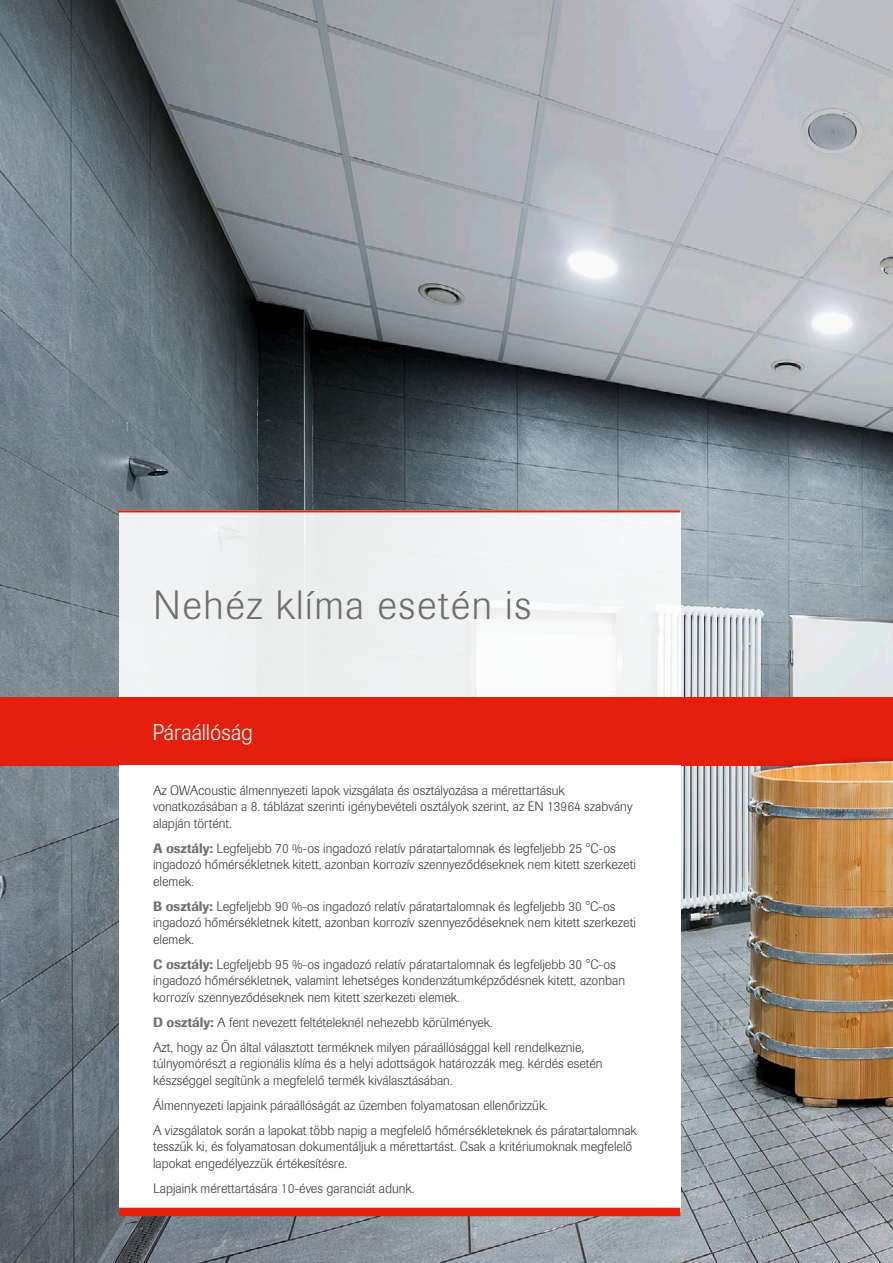
<style>
.page{position:relative;width:893px;height:1263px;background:#fff}
.page>*{position:absolute;margin:0;border:0;box-sizing:border-box;transform-origin:0 0}
.t1{font:300 40.5px "Imago Pro";letter-spacing:.04em;color:#6f6f6e}
.t2{font:300 22.5px "Imago Pro";letter-spacing:-.005em;color:#fff}
.t3{font:300 13.5px/16.5px "Imago Pro";color:#3b3b3a}
.s1{font-weight:500;color:#6f6f6e}
</style>
<div class="page">
<img style="left:0;top:0;width:893px;height:1263px">
<div style="left:119px;top:510px;width:561px;height:702px;background:#f0f2f2"></div>
<div style="left:0;top:697px;width:893px;height:68px;background:#e41f0d"></div>
<div style="left:119px;top:765px;width:561px;height:447px;background:#fff"></div>
<div style="left:119px;top:1208px;width:561px;height:8px;background:#e41f0d"></div>
<hr style="left:118px;top:510px;width:562px;height:2px;background:#e41f0d">
<h1 class="t1" style="left:153px;top:579px;width:380px">Nehéz klíma esetén is</h1>
<h2 class="t2" style="left:152px;top:717px;width:102px">Páraállóság</h2>
<p class="t3" style="left:153px;top:782px;width:481px">Az OWAcoustic álmennyezeti lapok vizsgálata és osztályozása a mérettartásuk vonatkozásában a 8. táblázat szerinti igénybevételi osztályok szerint, az EN 13964 szabvány alapján történt.</p>
<p class="t3" style="left:153px;top:840px;width:484px"><span class="s1">A osztály:</span> Legfeljebb 70 %-os ingadozó relatív páratartalomnak és legfeljebb 25 °C-os ingadozó hőmérsékletnek kitett, azonban korrozív szennyeződéseknek nem kitett szerkezeti elemek.</p>
<p class="t3" style="left:153px;top:897px;width:484px"><span class="s1">B osztály:</span> Legfeljebb 90 %-os ingadozó relatív páratartalomnak és legfeljebb 30 °C-os ingadozó hőmérsékletnek kitett, azonban korrozív szennyeződéseknek nem kitett szerkezeti elemek.</p>
<p class="t3" style="left:153px;top:955px;width:473px"><span class="s1">C osztály:</span> Legfeljebb 95 %-os ingadozó relatív páratartalomnak és legfeljebb 30 °C-os ingadozó hőmérsékletnek, valamint lehetséges kondenzátumképződésnek kitett, azonban korrozív szennyeződéseknek nem kitett szerkezeti elemek.</p>
<p class="t3" style="left:153px;top:1009px;width:433px;line-height:25px"><span class="s1">D osztály:</span> A fent nevezett feltételeknél nehezebb körülmények.<br>Azt, hogy az Ön által választott terméknek milyen páraállósággal kell rendelkeznie,</p>
<p class="t3" style="left:153px;top:1055px;width:451px">túlnyomórészt a regionális klíma és a helyi adottságok határozzák meg. kérdés esetén készséggel segítünk a megfelelő termék kiválasztásában.</p>
<p class="t3" style="left:153px;top:1092px;width:485px;line-height:25px">Álmennyezeti lapjaink páraállóságát az üzemben folyamatosan ellenőrizzük.<br>A vizsgálatok során a lapokat több napig a megfelelő hőmérsékleteknek és páratartalomnak</p>
<p class="t3" style="left:153px;top:1138px;width:481px">tesszük ki, és folyamatosan dokumentáljuk a mérettartást. Csak a kritériumoknak megfelelő lapokat engedélyezzük értékesítésre.</p>
<p class="t3" style="left:153px;top:1179px;width:263px">Lapjaink mérettartására 10-éves garanciát adunk.</p>
</div>
